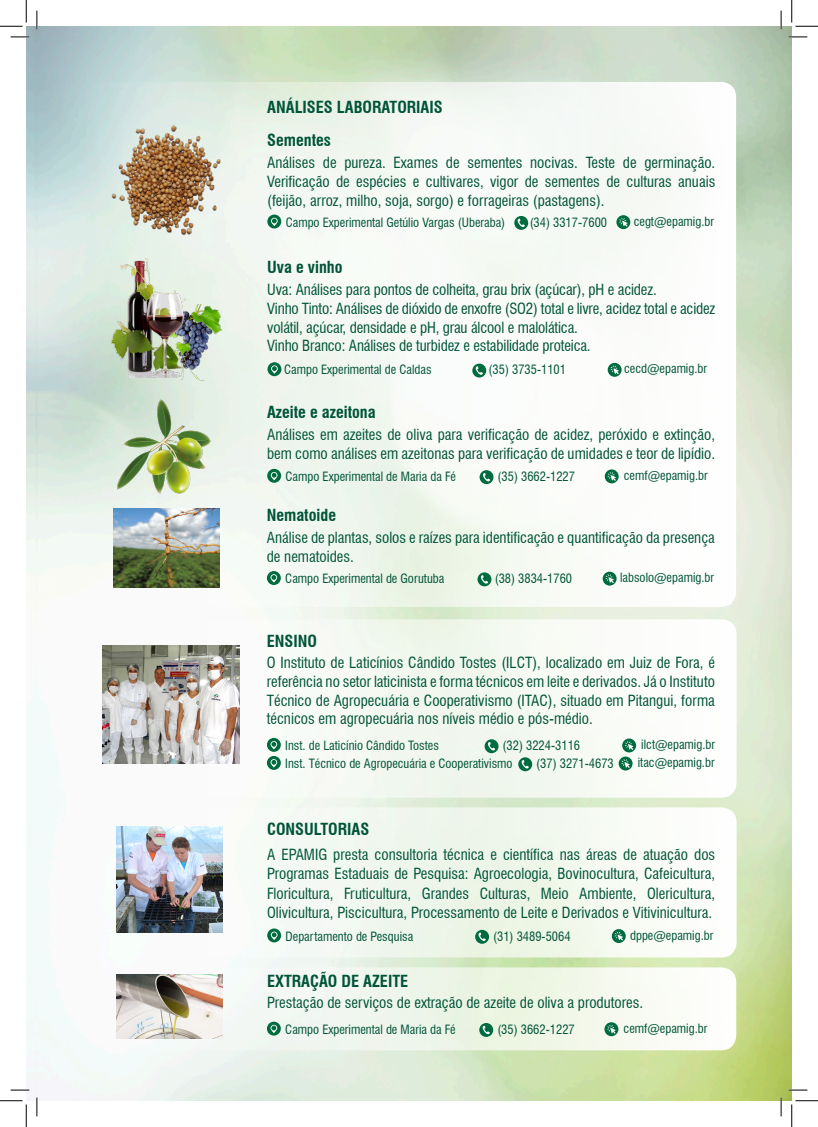
<style>
.page{position:relative;width:818px;height:1127px;background:#fff}
.page>*{position:absolute;margin:0;border:0;box-sizing:border-box;transform-origin:0 0}
.t1{font:700 condensed 16.25px "Swiss 721 BT";color:#005439}
.t2{font:condensed 15px/18.8px "Swiss 721 BT";color:#005439;text-align:justify}
.t3{font:condensed 12.5px "Swiss 721 BT";color:#005439}
</style>
<div class="page">
<img style="left:26px;top:26px;width:766px;height:1074px">
<div style="left:82px;top:619px;width:654px;height:178px;background:#f8faf6;border-radius:15px"></div>
<div style="left:82px;top:807px;width:654px;height:150px;background:linear-gradient(to right,#f1f4f2,#f6fbf0);border-radius:15px"></div>
<svg style="left:82px;top:967px;width:654px;height:83px;fill:#f2f7f0"></svg>
<svg style="left:82px;top:82px;width:654px;height:524px;fill:#f6faf5"></svg>
<svg style="left:267px;top:214px;width:14px;height:14px"></svg>
<svg style="left:271px;top:218px;width:7px;height:8px"></svg>
<svg style="left:272px;top:218px;width:5px;height:5px"></svg>
<svg style="left:514px;top:216px;width:14px;height:14px"></svg>
<svg style="left:518px;top:219px;width:7px;height:8px"></svg>
<svg style="left:616px;top:215px;width:14px;height:14px"></svg>
<svg style="left:619px;top:218px;width:8px;height:8px"></svg>
<div style="left:267px;top:362px;width:14px;height:14px;background:#006b3f;border-radius:50%"></div>
<svg style="left:271px;top:365px;width:7px;height:8px"></svg>
<svg style="left:272px;top:366px;width:5px;height:5px"></svg>
<svg style="left:472px;top:363px;width:14px;height:14px"></svg>
<svg style="left:476px;top:366px;width:7px;height:8px"></svg>
<svg style="left:608px;top:363px;width:14px;height:13px"></svg>
<svg style="left:610px;top:365px;width:9px;height:9px"></svg>
<svg style="left:267px;top:468px;width:14px;height:14px"></svg>
<svg style="left:271px;top:472px;width:7px;height:8px"></svg>
<svg style="left:272px;top:472px;width:5px;height:5px"></svg>
<div style="left:480px;top:470px;width:13px;height:14px;background:#006b3f;border-radius:50%"></div>
<svg style="left:483px;top:473px;width:7px;height:8px"></svg>
<svg style="left:605px;top:469px;width:14px;height:14px"></svg>
<svg style="left:607px;top:472px;width:9px;height:8px"></svg>
<svg style="left:267px;top:571px;width:14px;height:14px"></svg>
<svg style="left:270px;top:574px;width:7px;height:8px"></svg>
<svg style="left:271px;top:575px;width:5px;height:4px"></svg>
<svg style="left:477px;top:572px;width:14px;height:14px"></svg>
<svg style="left:481px;top:575px;width:7px;height:8px"></svg>
<svg style="left:603px;top:571px;width:14px;height:14px"></svg>
<svg style="left:605px;top:574px;width:9px;height:9px"></svg>
<svg style="left:267px;top:737px;width:14px;height:14px"></svg>
<svg style="left:270px;top:740px;width:7px;height:9px"></svg>
<svg style="left:271px;top:741px;width:5px;height:5px"></svg>
<div style="left:485px;top:739px;width:13px;height:14px;background:#006b3f;border-radius:50%"></div>
<svg style="left:488px;top:742px;width:7px;height:8px"></svg>
<svg style="left:622px;top:738px;width:14px;height:14px"></svg>
<svg style="left:625px;top:741px;width:8px;height:8px"></svg>
<svg style="left:267px;top:755px;width:14px;height:14px"></svg>
<svg style="left:270px;top:759px;width:7px;height:8px"></svg>
<svg style="left:271px;top:759px;width:5px;height:5px"></svg>
<svg style="left:518px;top:757px;width:14px;height:14px"></svg>
<svg style="left:522px;top:759px;width:7px;height:9px"></svg>
<svg style="left:619px;top:756px;width:13px;height:14px"></svg>
<svg style="left:621px;top:759px;width:9px;height:8px"></svg>
<svg style="left:267px;top:1021px;width:14px;height:14px"></svg>
<svg style="left:270px;top:1024px;width:7px;height:8px"></svg>
<svg style="left:271px;top:1025px;width:5px;height:5px"></svg>
<svg style="left:479px;top:1022px;width:14px;height:14px"></svg>
<svg style="left:483px;top:1025px;width:7px;height:8px"></svg>
<svg style="left:604px;top:1021px;width:14px;height:14px"></svg>
<svg style="left:607px;top:1024px;width:8px;height:9px"></svg>
<img style="left:118px;top:400px;width:92px;height:93px">
<img style="left:152px;top:305px;width:72px;height:77px">
<img style="left:102px;top:270px;width:94px;height:107px">
<img style="left:113px;top:508px;width:106px;height:80px">
<img style="left:79px;top:95px;width:176px;height:175px">
<img style="left:117px;top:973px;width:106px;height:65px">
<img style="left:117px;top:826px;width:106px;height:105px">
<img style="left:103px;top:645px;width:136px;height:118px">
<svg style="left:267px;top:928px;width:14px;height:14px"></svg>
<svg style="left:271px;top:931px;width:7px;height:8px"></svg>
<svg style="left:272px;top:932px;width:5px;height:5px"></svg>
<svg style="left:475px;top:929px;width:14px;height:14px"></svg>
<svg style="left:478px;top:932px;width:8px;height:8px"></svg>
<svg style="left:612px;top:928px;width:14px;height:14px"></svg>
<svg style="left:615px;top:931px;width:8px;height:9px"></svg>
<svg style="left:11px;top:36px;width:18px;height:2px"></svg>
<svg style="left:788px;top:36px;width:19px;height:2px"></svg>
<svg style="left:11px;top:1088px;width:18px;height:2px"></svg>
<svg style="left:788px;top:1088px;width:19px;height:2px"></svg>
<svg style="left:36px;top:11px;width:2px;height:18px"></svg>
<svg style="left:36px;top:1097px;width:2px;height:18px"></svg>
<svg style="left:780px;top:11px;width:2px;height:18px"></svg>
<svg style="left:780px;top:1097px;width:2px;height:18px"></svg>
<svg style="left:0;top:0;width:27px;height:27px"></svg>
<svg style="left:0;top:1100px;width:27px;height:26px"></svg>
<svg style="left:791px;top:0;width:27px;height:27px"></svg>
<svg style="left:791px;top:1100px;width:27px;height:26px"></svg>
<p class="t1" style="left:267px;top:98px;width:177px">ANÁLISES LABORATORIAIS</p>
<p class="t1" style="left:267px;top:130px;width:65px">Sementes</p>
<p class="t2" style="left:267px;top:153px;width:450px">Análises de pureza. Exames de sementes nocivas. Teste de germinação.<br>Verificação de espécies e cultivares, vigor de sementes de culturas anuais (feijão, arroz, milho, soja, sorgo) e forrageiras (pastagens).</p>
<p class="t3" style="left:286px;top:215px;width:221px">Campo Experimental Getúlio Vargas (Uberaba)</p>
<p class="t3" style="left:530px;top:214px;width:79px">(34) 3317-7600</p>
<p class="t3" style="left:634px;top:214px;width:82px">cegt@epamig.br</p>
<p class="t1" style="left:267px;top:257px;width:77px">Uva e vinho</p>
<p class="t2" style="left:267px;top:280px;width:391px">Uva: Análises para pontos de colheita, grau brix (açúcar), pH e acidez.</p>
<p class="t2" style="left:267px;top:299px;width:450px">Vinho Tinto: Análises de dióxido de enxofre (SO2) total e livre, acidez total e acidez volátil, açúcar, densidade e pH, grau álcool e malolática.</p>
<p class="t2" style="left:267px;top:336px;width:325px">Vinho Branco: Análises de turbidez e estabilidade proteica.</p>
<p class="t3" style="left:284px;top:362px;width:149px">Campo Experimental de Caldas</p>
<p class="t3" style="left:489px;top:362px;width:79px">(35) 3735-1101</p>
<p class="t3" style="left:624px;top:361px;width:84px">cecd@epamig.br</p>
<p class="t1" style="left:267px;top:402px;width:110px">Azeite e azeitona</p>
<p class="t2" style="left:267px;top:425px;width:450px">Análises em azeites de oliva para verificação de acidez, peróxido e extinção, bem como análises em azeitonas para verificação de umidades e teor de lipídio.</p>
<p class="t3" style="left:286px;top:469px;width:172px">Campo Experimental de Maria da Fé</p>
<p class="t3" style="left:498px;top:468px;width:79px">(35) 3662-1227</p>
<p class="t3" style="left:624px;top:468px;width:85px">cemf@epamig.br</p>
<p class="t1" style="left:267px;top:505px;width:71px">Nematoide</p>
<p class="t2" style="left:267px;top:528px;width:450px">Análise de plantas, solos e raízes para identificação e quantificação da presença de nematoides.</p>
<p class="t3" style="left:285px;top:571px;width:161px">Campo Experimental de Gorutuba</p>
<p class="t3" style="left:495px;top:571px;width:79px">(38) 3834-1760</p>
<p class="t3" style="left:620px;top:570px;width:96px">labsolo@epamig.br</p>
<p class="t1" style="left:267px;top:631px;width:52px">ENSINO</p>
<p class="t2" style="left:267px;top:653px;width:450px">O Instituto de Laticínios Cândido Tostes (ILCT), localizado em Juiz de Fora, é referência no setor laticinista e forma técnicos em leite e derivados. Já o Instituto Técnico de Agropecuária e Cooperativismo (ITAC), situado em Pitangui, forma técnicos em agropecuária nos níveis médio e pós-médio.</p>
<p class="t3" style="left:285px;top:737px;width:155px">Inst. de Laticínio Cândido Tostes</p>
<p class="t3" style="left:503px;top:737px;width:79px">(32) 3224-3116</p>
<p class="t3" style="left:641px;top:736px;width:75px">ilct@epamig.br</p>
<p class="t3" style="left:285px;top:756px;width:229px">Inst. Técnico de Agropecuária e Cooperativismo</p>
<p class="t3" style="left:536px;top:755px;width:79px">(37) 3271-4673</p>
<p class="t3" style="left:638px;top:754px;width:78px">itac@epamig.br</p>
<p class="t1" style="left:267px;top:819px;width:104px">CONSULTORIAS</p>
<p class="t2" style="left:267px;top:844px;width:450px;line-height:19.4px">A EPAMIG presta consultoria técnica e científica nas áreas de atuação dos Programas Estaduais de Pesquisa: Agroecologia, Bovinocultura, Cafeicultura, Floricultura, Fruticultura, Grandes Culturas, Meio Ambiente, Olericultura, Olivicultura, Piscicultura, Processamento de Leite e Derivados e Vitivinicultura.</p>
<p class="t3" style="left:286px;top:928px;width:129px">Departamento de Pesquisa</p>
<p class="t3" style="left:493px;top:928px;width:79px">(31) 3489-5064</p>
<p class="t3" style="left:630px;top:927px;width:85px">dppe@epamig.br</p>
<p class="t1" style="left:267px;top:970px;width:143px">EXTRAÇÃO DE AZEITE</p>
<p class="t2" style="left:267px;top:993px;width:377px">Prestação de serviços de extração de azeite de oliva a produtores.</p>
<p class="t3" style="left:285px;top:1021px;width:172px">Campo Experimental de Maria da Fé</p>
<p class="t3" style="left:497px;top:1021px;width:79px">(35) 3662-1227</p>
<p class="t3" style="left:623px;top:1020px;width:85px">cemf@epamig.br</p>
</div>
